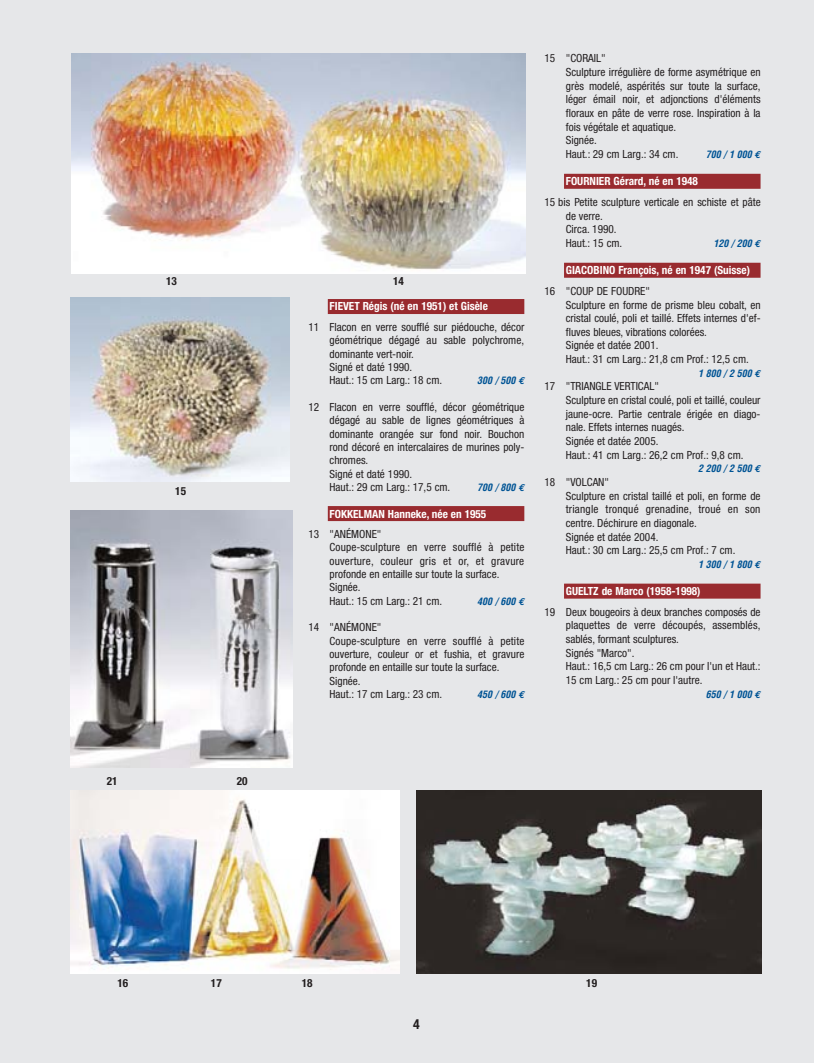
<style>
.page{position:relative;width:815px;height:1063px;background:#fff}
.page>*{position:absolute;margin:0;border:0;box-sizing:border-box;transform-origin:0 0}
.t1{font:700 condensed 13.75px "Helvetica Neue";color:#231f20}
.t2{font:condensed 11.25px/13.6px "Helvetica Neue";color:#231f20}
.t3{font:700 condensed 11.25px "Helvetica Neue";color:#fff}
.t4{font:700 condensed 11.25px "Helvetica Neue";color:#231f20}
.t5{font:italic 700 condensed 10px "Helvetica";color:#005495}
.s1{font-family:"Euro Mono";font-stretch:normal}
</style>
<div class="page">
<div style="left:0;top:0;width:814px;height:1062px;background:#e6e7e9"></div>
<div style="left:328px;top:299px;width:196px;height:15px;background:#992b2f"></div>
<div style="left:328px;top:506px;width:196px;height:15px;background:#992b2f"></div>
<div style="left:564px;top:174px;width:197px;height:15px;background:#992b2f"></div>
<div style="left:564px;top:263px;width:197px;height:15px;background:#992b2f"></div>
<div style="left:564px;top:583px;width:197px;height:15px;background:#992b2f"></div>
<img style="left:71px;top:53px;width:455px;height:220px">
<img style="left:71px;top:298px;width:218px;height:184px">
<img style="left:416px;top:790px;width:346px;height:183px">
<img style="left:71px;top:510px;width:221px;height:257px">
<img style="left:71px;top:790px;width:328px;height:183px">
<p class="t4" style="left:166px;top:277px;width:12px">13</p>
<p class="t4" style="left:393px;top:277px;width:12px">14</p>
<p class="t4" style="left:175px;top:487px;width:12px">15</p>
<p class="t3" style="left:330px;top:302px;width:160px">FIEVET Régis (né en 1951) et Gisèle</p>
<p class="t2" style="left:330px;top:321px;width:196px;text-indent:-21px">11 Flacon en verre soufflé sur piédouche, décor géométrique dégagé au sable polychrome, dominante vert-noir.<br>Signé et daté 1990.<br>Haut.: 15 cm Larg.: 18 cm.</p>
<p class="t5" style="left:477px;top:377px;width:49px">300 / 500 <span class="s1">€</span></p>
<p class="t2" style="left:330px;top:401px;width:196px;text-indent:-21px">12 Flacon en verre soufflé, décor géométrique dégagé au sable de lignes géométriques à dominante orangée sur fond noir. Bouchon rond décoré en intercalaires de murines poly&shy;chromes.<br>Signé et daté 1990.<br>Haut.: 29 cm Larg.: 17,5 cm.</p>
<p class="t5" style="left:477px;top:483px;width:49px">700 / 800 <span class="s1">€</span></p>
<p class="t3" style="left:330px;top:509px;width:158px">FOKKELMAN Hanneke, née en 1955</p>
<p class="t2" style="left:330px;top:528px;width:196px;text-indent:-21px">13 "ANÉMONE"<br>Coupe-sculpture en verre soufflé à petite ouverture, couleur gris et or, et gravure profonde en entaille sur toute la surface.<br>Signée.<br>Haut.: 15 cm Larg.: 21 cm.</p>
<p class="t5" style="left:477px;top:597px;width:49px">400 / 600 <span class="s1">€</span></p>
<p class="t2" style="left:330px;top:621px;width:196px;text-indent:-21px">14 "ANÉMONE"<br>Coupe-sculpture en verre soufflé à petite ouverture, couleur or et fushia, et gravure profonde en entaille sur toute la surface.<br>Signée.<br>Haut.: 17 cm Larg.: 23 cm.</p>
<p class="t5" style="left:477px;top:690px;width:49px">450 / 600 <span class="s1">€</span></p>
<p class="t2" style="left:566px;top:53px;width:196px;text-indent:-21px">15 "CORAIL"<br>Sculpture irrégulière de forme asymétrique en grès modelé, aspérités sur toute la surface, léger émail noir, et adjonctions d'éléments floraux en pâte de verre rose. Inspiration à la fois végétale et aquatique.<br>Signée.<br>Haut.: 29 cm Larg.: 34 cm.</p>
<p class="t5" style="left:706px;top:150px;width:56px">700 / 1 000 <span class="s1">€</span></p>
<p class="t3" style="left:566px;top:177px;width:134px">FOURNIER Gérard, né en 1948</p>
<p class="t2" style="left:566px;top:196px;width:196px;text-indent:-21px">15 bis Petite sculpture verticale en schiste et pâte de verre.<br>Circa. 1990.<br>Haut.: 15 cm.</p>
<p class="t5" style="left:714px;top:239px;width:49px">120 / 200 <span class="s1">€</span></p>
<p class="t3" style="left:566px;top:266px;width:186px">GIACOBINO François, né en 1947 (Suisse)</p>
<p class="t2" style="left:566px;top:285px;width:196px;text-indent:-21px">16 "COUP DE FOUDRE"<br>Sculpture en forme de prisme bleu cobalt, en cristal coulé, poli et taillé. Effets internes d'ef&shy;fluves bleues, vibrations colorées.<br>Signée et datée 2001.<br>Haut.: 31 cm Larg.: 21,8 cm Prof.: 12,5 cm.</p>
<p class="t5" style="left:698px;top:369px;width:64px">1 800 / 2 500 <span class="s1">€</span></p>
<p class="t2" style="left:566px;top:380px;width:196px;text-indent:-21px">17 "TRIANGLE VERTICAL"<br>Sculpture en cristal coulé, poli et taillé, couleur jaune-ocre. Partie centrale érigée en diago&shy;nale. Effets internes nuagés.<br>Signée et datée 2005.<br>Haut.: 41 cm Larg.: 26,2 cm Prof.: 9,8 cm.</p>
<p class="t5" style="left:698px;top:465px;width:64px">2 200 / 2 500 <span class="s1">€</span></p>
<p class="t2" style="left:566px;top:476px;width:196px;text-indent:-21px">18 "VOLCAN"<br>Sculpture en cristal taillé et poli, en forme de triangle tronqué grenadine, troué en son centre. Déchirure en diagonale.<br>Signée et datée 2004.<br>Haut.: 30 cm Larg.: 25,5 cm Prof.: 7 cm.</p>
<p class="t5" style="left:698px;top:560px;width:64px">1 300 / 1 800 <span class="s1">€</span></p>
<p class="t3" style="left:566px;top:587px;width:136px">GUELTZ de Marco (1958-1998)</p>
<p class="t2" style="left:566px;top:606px;width:196px;text-indent:-21px">19 Deux bougeoirs à deux branches composés de plaquettes de verre découpés, assemblés, sablés, formant sculptures.<br>Signés "Marco".<br>Haut.: 16,5 cm Larg.: 26 cm pour l'un et Haut.:<br>15 cm Larg.: 25 cm pour l'autre.</p>
<p class="t5" style="left:706px;top:690px;width:56px">650 / 1 000 <span class="s1">€</span></p>
<p class="t4" style="left:107px;top:776px;width:12px">21</p>
<p class="t4" style="left:237px;top:776px;width:12px">20</p>
<p class="t4" style="left:117px;top:978px;width:12px">16</p>
<p class="t4" style="left:211px;top:978px;width:12px">17</p>
<p class="t4" style="left:302px;top:978px;width:12px">18</p>
<p class="t1" style="left:413px;top:1018px;width:8px">4</p>
<p class="t4" style="left:586px;top:978px;width:12px">19</p>
</div>
